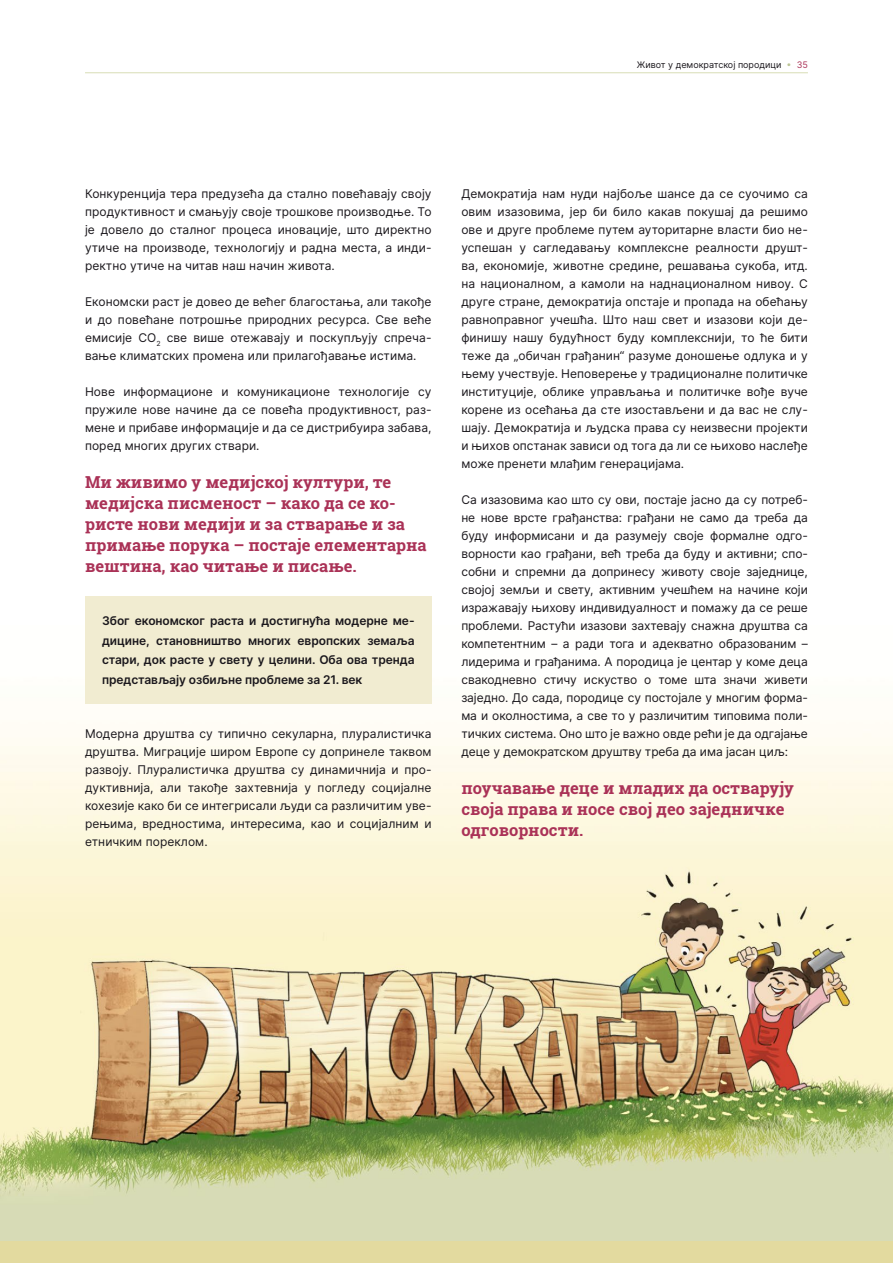
<style>
.page{position:relative;width:893px;height:1263px;background:#fff}
.page>*{position:absolute;margin:0;border:0;box-sizing:border-box;transform-origin:0 0}
.t1{font:700 16.5px/21px "Roboto Slab";color:#aa3257}
.t2{font:12px/18px "Inter";letter-spacing:.005em;color:#1a171c;text-align:justify}
.t3{font:600 12px/19.5px "Inter";letter-spacing:-.005em;color:#1a171c;text-align:justify}
.t4{font:9px "Inter";color:#1a171c}
.s1{color:#bbc494}
.s2{color:#aa3257}
</style>
<div class="page">
<img style="left:0;top:703px;width:893px;height:539px">
<div style="left:0;top:1242px;width:893px;height:21px;background:#e3da9f"></div>
<hr style="left:85px;top:72px;width:723px;height:1px;background:#d8ddb5">
<div style="left:85px;top:596px;width:347px;height:107px;background:#f1ecd1"></div>
<p class="t4" style="left:637px;top:58px;width:172px">Живот у демократској породици <span class="s1">•</span> <span class="s2">35</span></p>
<p class="t2" style="left:85px;top:184px;width:348px">Конкуренција тера предузећа да стално повећавају своју продуктивност и смањују своје трошкове производње. То је довело до сталног процеса иновације, што директно утиче на производе, технологију и радна места, а инди&shy;ректно утиче на читав наш начин живота.</p>
<p class="t2" style="left:85px;top:292px;width:348px">Економски раст је довео де већег благостања, али такође и до повећане потрошње природних ресурса. Све веће емисије CO<sub>2</sub> све више отежавају и поскупљују спреча&shy;вање климатских промена или прилагођавање истима.</p>
<p class="t2" style="left:85px;top:382px;width:348px">Нове информационе и комуникационе технологије су пружиле нове начине да се повећа продуктивност, раз&shy;мене и прибаве информације и да се дистрибуира забава, поред многих других ствари.</p>
<h1 class="t1" style="left:85px;top:471px;width:343px">Ми живимо у медијској култури, те медијска писменост – како да се ко&shy;ристе нови медији и за стварање и за примање порука – постаје елементарна вештина, као читање и писање.</h1>
<p class="t3" style="left:102px;top:611px;width:314px">Због економског раста и достигнућа модерне ме&shy;дицине, становништво многих европских земаља стари, док расте у свету у целини. Оба ова тренда представљају озбиљне проблеме за 21. век</p>
<p class="t2" style="left:85px;top:724px;width:348px">Модерна друштва су типично секуларна, плуралистичка друштва. Миграције широм Европе су допринеле таквом развоју. Плуралистичка друштва су динамичнија и про&shy;дуктивнија, али такође захтевнија у погледу социјалне кохезије како би се интегрисали људи са различитим уве&shy;рењима, вредностима, интересима, као и социјалним и етничким пореклом.</p>
<p class="t2" style="left:461px;top:184px;width:348px">Демократија нам нуди најбоље шансе да се суочимо са овим изазовима, јер би било какав покушај да решимо ове и друге проблеме путем ауторитарне власти био не&shy;успешан у сагледавању комплексне реалности друшт&shy;ва, економије, животне средине, решавања сукоба, итд. на националном, а камоли на наднационалном нивоу. С друге стране, демократија опстаје и пропада на обећању равноправног учешћа. Што наш свет и изазови који де&shy;финишу нашу будућност буду комплекснији, то ће бити теже да „обичан грађанин“ разуме доношење одлука и у њему учествује. Неповерење у традиционалне политичке институције, облике управљања и политичке вође вуче корене из осећања да сте изостављени и да вас не слу&shy;шају. Демократија и људска права су неизвесни пројекти и њихов опстанак зависи од тога да ли се њихово наслеђе може пренети млађим генерацијама.</p>
<p class="t2" style="left:461px;top:490px;width:348px">Са изазовима као што су ови, постаје јасно да су потреб&shy;не нове врсте грађанства: грађани не само да треба да буду информисани и да разумеју своје формалне одго&shy;ворности као грађани, већ треба да буду и активни; спо&shy;собни и спремни да допринесу животу своје заједнице, својој земљи и свету, активним учешћем на начине који изражавају њихову индивидуалност и помажу да се реше проблеми. Растући изазови захтевају снажна друштва са компетентним – а ради тога и адекватно образованим – лидерима и грађанима. А породица је центар у коме деца свакодневно стичу искуство о томе шта значи живети заједно. До сада, породице су постојале у многим форма&shy;ма и околностима, а све то у различитим типовима поли&shy;тичких система. Оно што је важно овде рећи је да одгајање деце у демократском друштву треба да има јасан циљ:</p>
<h1 class="t1" style="left:461px;top:777px;width:334px">поучавање деце и младих да остварују своја права и носе свој део заједничке одговорности.</h1>
</div>
